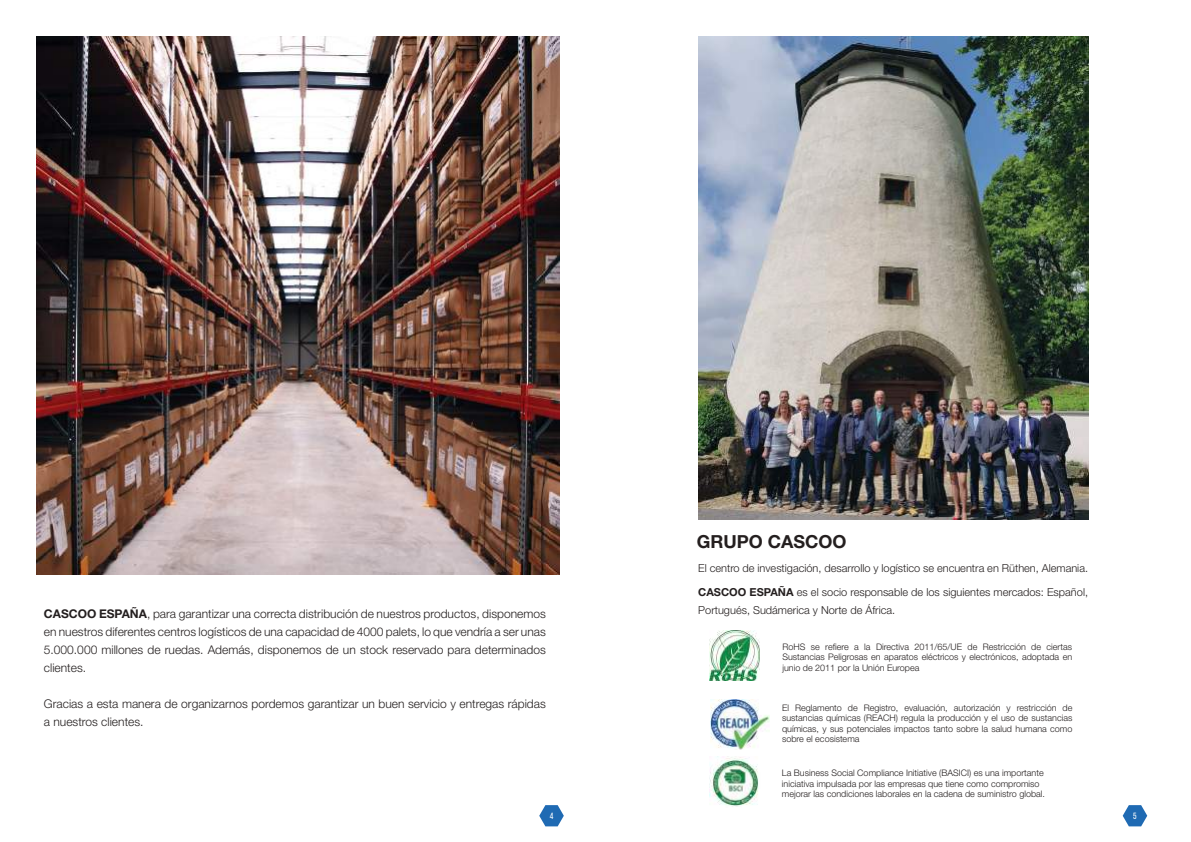
<style>
.page{position:relative;width:1191px;height:842px;background:#fff}
.page>*{position:absolute;margin:0;border:0;box-sizing:border-box;transform-origin:0 0}
.t1{font:700 18px "Helvetica Neue LT Std";color:#241f1f}
.t2{font:300 12px/18px "Helvetica Neue LT Std";color:#241f1f;text-align:justify}
.t3{font:300 11px/24px "Helvetica Neue LT Std";color:#241f1f}
.t4{font:300 9px/10.5px "Helvetica Neue LT Std";color:#241f1f;text-align:justify}
.t5{font:9px "Bebas Neue";color:#fff}
.s1{font-weight:700}
</style>
<div class="page">
<img style="left:36px;top:36px;width:523px;height:539px">
<img style="left:709px;top:631px;width:50px;height:50px">
<img style="left:710px;top:699px;width:59px;height:50px">
<img style="left:710px;top:757px;width:49px;height:50px">
<img style="left:698px;top:36px;width:390px;height:483px">
<svg style="left:1122px;top:805px;width:25px;height:21px"></svg>
<svg style="left:539px;top:805px;width:25px;height:21px"></svg>
<h1 class="t1" style="left:697px;top:531px;width:151px">GRUPO CASCOO</h1>
<p class="t3" style="left:698px;top:556px;width:391px">El centro de investigación, desarrollo y logístico se encuentra en Rüthen, Alemania.<br><span class="s1">CASCOO ESPAÑA</span> es el socio responsable de los siguientes mercados: Español,</p>
<h2 class="t2" style="left:44px;top:604px;width:503px"><span class="s1">CASCOO ESPAÑA</span>, para garantizar una correcta distribución de nuestros productos, disponemos</h2>
<p class="t3" style="left:698px;top:598px;width:198px">Portugués, Sudámerica y Norte de África.</p>
<h2 class="t2" style="left:44px;top:622px;width:503px">en nuestros diferentes centros logísticos de una capacidad de 4000 palets, lo que vendría a ser unas 5.000.000 millones de ruedas. Además, disponemos de un stock reservado para determinados clientes.</h2>
<h2 class="t2" style="left:44px;top:694px;width:503px">Gracias a esta manera de organizarnos pordemos garantizar un buen servicio y entregas rápidas a nuestros clientes.</h2>
<p class="t4" style="left:782px;top:641px;width:291px">RoHS se refiere a la Directiva 2011/65/UE de Restricción de ciertas Sustancias Peligrosas en aparatos eléctricos y electrónicos, adoptada en junio de 2011 por la Unión Europea</p>
<p class="t4" style="left:782px;top:702px;width:292px">El Reglamento de Registro, evaluación, autorización y restricción de sustancias químicas (REACH) regula la producción y el uso de sustancias químicas, y sus potenciales impactos tanto sobre la salud humana como sobre el ecosistema</p>
<p class="t4" style="left:782px;top:767px;width:265px;text-align:left">La Business Social Compliance Initiative (BASICI) es una importante iniciativa impulsada por las empresas que tiene como compromiso mejorar las condiciones laborales en la cadena de suministro global.</p>
<p class="t5" style="left:550px;top:811px;width:5px">4</p>
<p class="t5" style="left:1133px;top:811px;width:5px">5</p>
</div>
